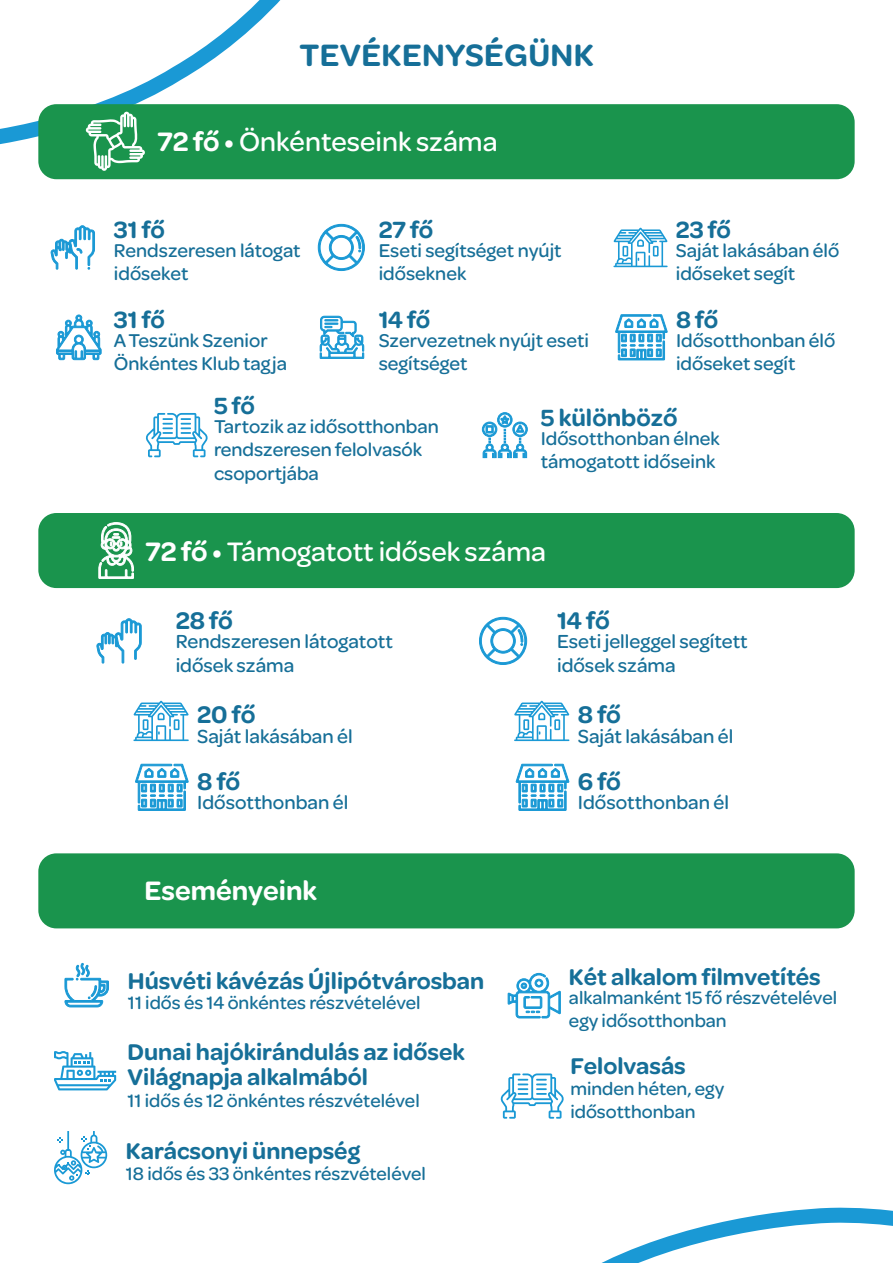
<style>
.page{position:relative;width:893px;height:1263px;background:#fff}
.page>*{position:absolute;margin:0;border:0;box-sizing:border-box;transform-origin:0 0}
.t1{font:600 33px "Omnes";letter-spacing:.01em;color:#166f98}
.t2{font:500 28.5px "Omnes";color:#fff}
.t3{font:600 28.5px "Omnes";color:#fff}
.t4{font:600 25.65px "Omnes";letter-spacing:-.025em;color:#166f98}
.t5{font:600 25.05px "Omnes";color:#166f98}
.t6{font:600 24.3px/25.7px "Omnes";color:#166f98}
.t7{font:500 20.25px/24.3px "Omnes";color:#166f98}
.t8{font:500 19.8px/23.7px "Omnes";color:#166f98}
.t9{font:500 19.2px/23.1px "Omnes";color:#166f98}
.s1{font-weight:600}
</style>
<div class="page">
<svg style="left:0;top:0;width:281px;height:145px"></svg>
<svg style="left:601px;top:1207px;width:292px;height:56px"></svg>
<div style="left:38px;top:513px;width:817px;height:75px;background:#1a944d;border-radius:18px"></div>
<div style="left:38px;top:853px;width:817px;height:75px;background:#1a944d;border-radius:18px"></div>
<div style="left:38px;top:104px;width:817px;height:75px;background:#1a944d;border-radius:18px"></div>
<svg style="left:98px;top:522px;width:36px;height:57px"></svg>
<svg style="left:135px;top:764px;width:54px;height:47px"></svg>
<svg style="left:516px;top:764px;width:53px;height:47px"></svg>
<svg style="left:133px;top:701px;width:56px;height:40px"></svg>
<svg style="left:479px;top:617px;width:90px;height:124px"></svg>
<svg style="left:56px;top:314px;width:46px;height:46px"></svg>
<svg style="left:318px;top:224px;width:47px;height:47px"></svg>
<svg style="left:319px;top:316px;width:45px;height:43px"></svg>
<svg style="left:615px;top:314px;width:53px;height:46px"></svg>
<svg style="left:613px;top:228px;width:55px;height:39px"></svg>
<svg style="left:482px;top:412px;width:46px;height:46px"></svg>
<svg style="left:146px;top:413px;width:62px;height:44px"></svg>
<svg style="left:50px;top:225px;width:45px;height:45px"></svg>
<svg style="left:54px;top:1051px;width:62px;height:39px"></svg>
<svg style="left:54px;top:1131px;width:54px;height:53px"></svg>
<svg style="left:64px;top:962px;width:45px;height:45px"></svg>
<svg style="left:507px;top:973px;width:54px;height:45px"></svg>
<svg style="left:500px;top:1073px;width:64px;height:46px"></svg>
<svg style="left:96px;top:618px;width:46px;height:46px"></svg>
<svg style="left:86px;top:112px;width:59px;height:59px"></svg>
<h1 class="t1" style="left:300px;top:32px;width:296px">TEVÉKENYSÉGÜNK</h1>
<h2 class="t2" style="left:157px;top:122px;width:342px"><span class="s1">72 fő •</span> Önkénteseink száma</h2>
<p class="t5" style="left:114px;top:212px;width:52px">31 fő</p>
<p class="t8" style="left:114px;top:237px;width:188px">Rendszeresen látogat időseket</p>
<p class="t5" style="left:114px;top:302px;width:52px">31 fő</p>
<p class="t8" style="left:114px;top:327px;width:175px">A Teszünk Szenior<br>Önkéntes Klub tagja</p>
<p class="t5" style="left:379px;top:212px;width:56px">27 fő</p>
<p class="t8" style="left:379px;top:237px;width:184px">Eseti segítséget nyújt időseknek</p>
<p class="t5" style="left:379px;top:302px;width:53px">14 fő</p>
<p class="t8" style="left:379px;top:327px;width:212px">Szervezetnek nyújt eseti segítséget</p>
<p class="t5" style="left:676px;top:212px;width:57px">23 fő</p>
<p class="t8" style="left:676px;top:237px;width:165px">Saját lakásában élő időseket segít</p>
<p class="t5" style="left:676px;top:302px;width:44px">8 fő</p>
<p class="t8" style="left:676px;top:327px;width:161px">Idősotthonban élő időseket segít</p>
<p class="t5" style="left:214px;top:388px;width:42px">5 fő</p>
<p class="t8" style="left:214px;top:413px;width:226px">Tartozik az idősotthonban rendszeresen felolvasók csoportjába</p>
<p class="t5" style="left:541px;top:400px;width:138px">5 különböző</p>
<p class="t8" style="left:541px;top:425px;width:181px">Idősotthonban élnek támogatott időseink</p>
<h2 class="t2" style="left:145px;top:532px;width:402px"><span class="s1">72 fő •</span> Támogatott idősek száma</h2>
<p class="t4" style="left:176px;top:603px;width:59px">28 fő</p>
<p class="t7" style="left:176px;top:628px;width:219px">Rendszeresen látogatott idősek száma</p>
<p class="t4" style="left:197px;top:697px;width:60px">20 fő</p>
<p class="t7" style="left:197px;top:722px;width:157px">Saját lakásában él</p>
<p class="t4" style="left:197px;top:763px;width:44px">8 fő</p>
<p class="t7" style="left:197px;top:789px;width:153px">Idősotthonban él</p>
<p class="t4" style="left:557px;top:603px;width:54px">14 fő</p>
<p class="t7" style="left:557px;top:628px;width:192px">Eseti jelleggel segített idősek száma</p>
<p class="t4" style="left:578px;top:697px;width:44px">8 fő</p>
<p class="t7" style="left:578px;top:722px;width:157px">Saját lakásában él</p>
<p class="t4" style="left:578px;top:763px;width:45px">6 fő</p>
<p class="t7" style="left:578px;top:789px;width:153px">Idősotthonban él</p>
<h2 class="t3" style="left:145px;top:871px;width:174px">Eseményeink</h2>
<p class="t6" style="left:128px;top:966px;width:358px">Húsvéti kávézás Újlipótvárosban</p>
<p class="t9" style="left:128px;top:990px;width:294px">11 idős és 14 önkéntes részvételével</p>
<p class="t6" style="left:128px;top:1037px;width:339px">Dunai hajókirándulás az idősek<br>Világnapja alkalmából</p>
<p class="t9" style="left:128px;top:1088px;width:294px">11 idős és 12 önkéntes részvételével</p>
<p class="t6" style="left:126px;top:1136px;width:236px">Karácsonyi ünnepség</p>
<p class="t9" style="left:126px;top:1160px;width:302px">18 idős és 33 önkéntes részvételével</p>
<p class="t6" style="left:569px;top:963px;width:253px">Két alkalom filmvetítés</p>
<p class="t9" style="left:569px;top:985px;width:270px">alkalmanként 15 fő részvételével egy idősotthonban</p>
<p class="t6" style="left:570px;top:1052px;width:117px">Felolvasás</p>
<p class="t9" style="left:570px;top:1076px;width:155px">minden héten, egy idősotthonban</p>
</div>
